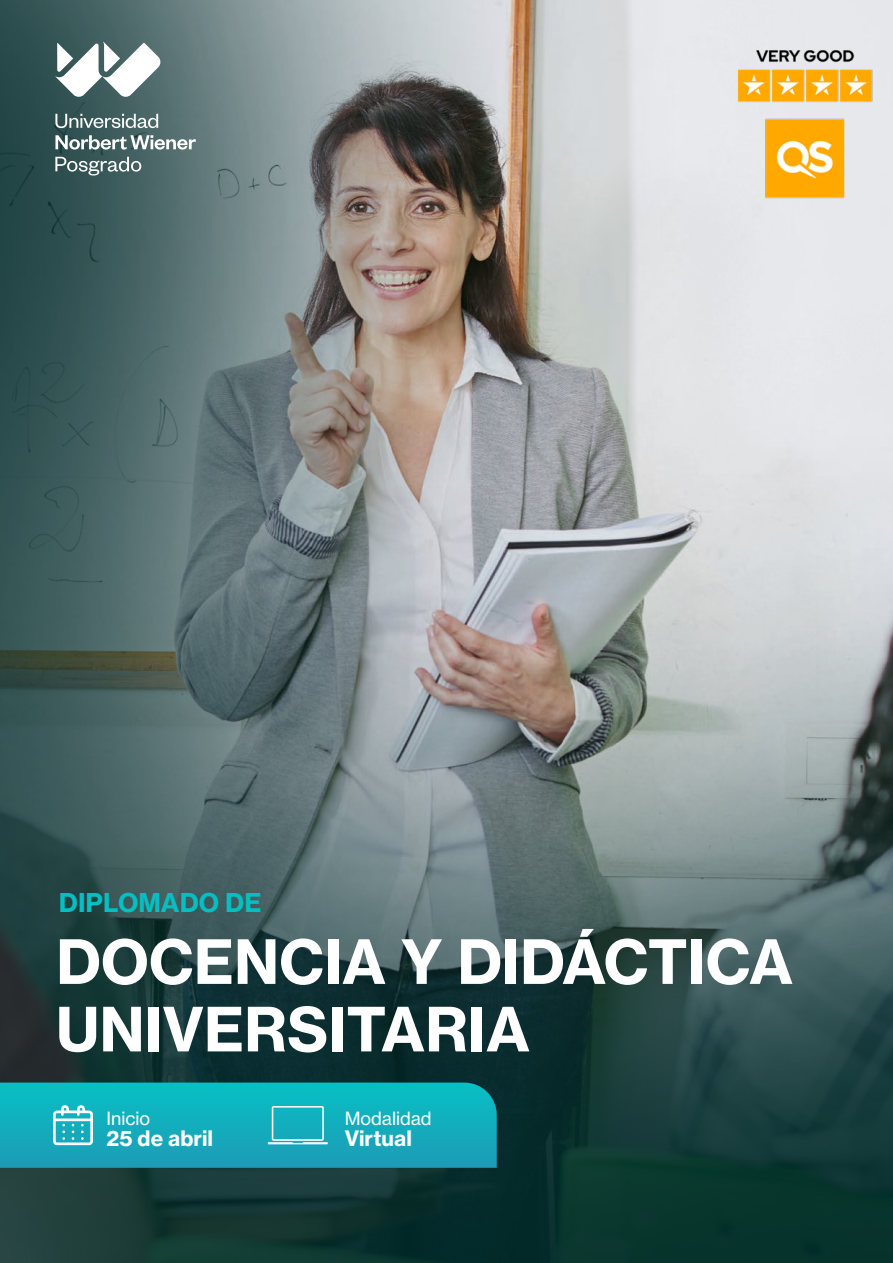
<style>
.page{position:relative;width:893px;height:1263px;background:#fff}
.page>*{position:absolute;margin:0;border:0;box-sizing:border-box;transform-origin:0 0}
.t1{font:60px/67.5px "N Haas Grotesk TX Std 75 Bd";color:#fff}
.t2{font:25.5px "N Haas Grotesk TX Std 75 Bd";color:#07bfc3}
.t3{font:21px "N Haas Grotesk TX Std 75 Bd";color:#fff}
.t4{font:18px "N Haas Grotesk TX Std 55 Rg";color:#fff}
</style>
<div class="page">
<img style="left:0;top:0;width:893px;height:1263px">
<svg style="left:55px;top:114px;width:103px;height:14px"></svg>
<svg style="left:55px;top:135px;width:141px;height:15px"></svg>
<svg style="left:55px;top:42px;width:106px;height:56px"></svg>
<svg style="left:55px;top:157px;width:86px;height:19px"></svg>
<img style="left:721px;top:28px;width:162px;height:189px">
<svg style="left:0;top:1082px;width:497px;height:86px"></svg>
<p class="t2" style="left:59px;top:887px;width:204px">DIPLOMADO DE</p>
<p class="t1" style="left:56px;top:928px;width:739px">DOCENCIA Y DIDÁCTICA<br>UNIVERSITARIA</p>
<p class="t4" style="left:107px;top:1107px;width:45px">Inicio</p>
<p class="t3" style="left:107px;top:1125px;width:108px">25 de abril</p>
<p class="t4" style="left:345px;top:1107px;width:89px">Modalidad</p>
<p class="t3" style="left:345px;top:1125px;width:69px">Virtual</p>
</div>
